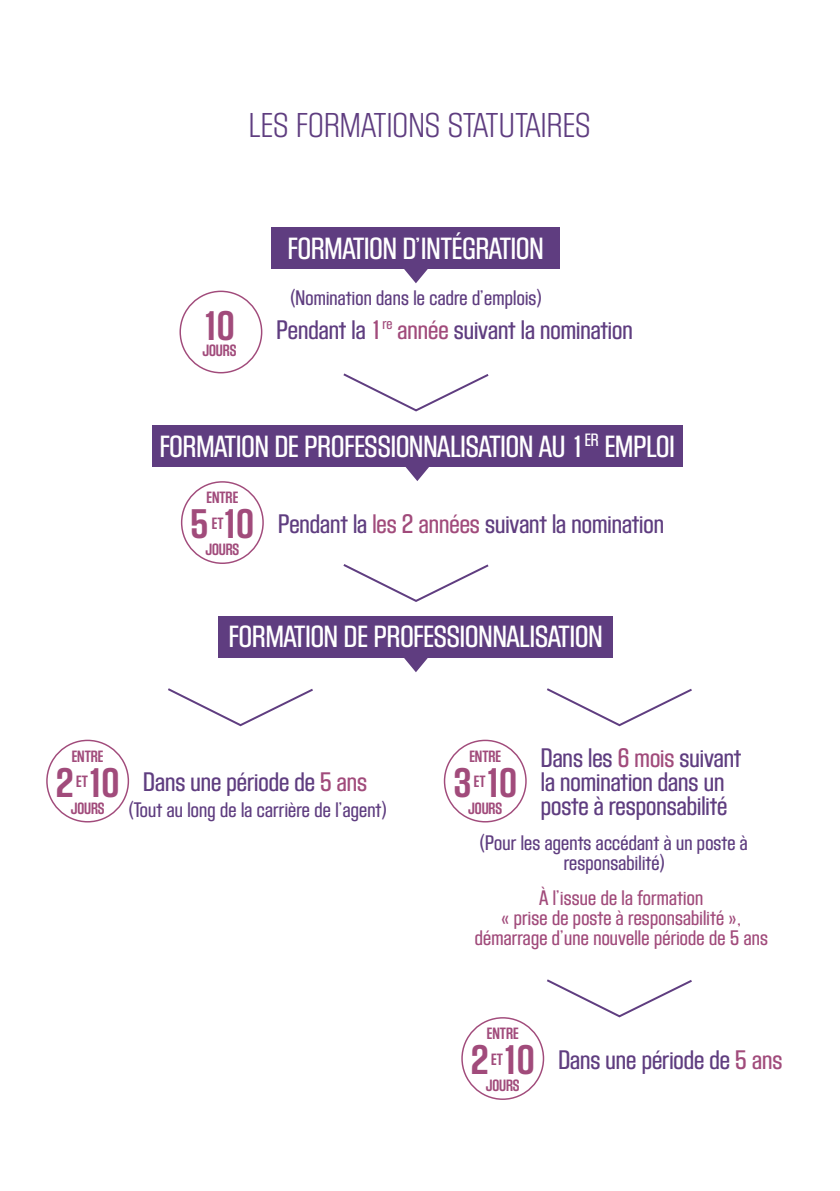
<style>
.page{position:relative;width:840px;height:1191px;background:#fff}
.page>*{position:absolute;margin:0;border:0;box-sizing:border-box;transform-origin:0 0}
.t1{font:43.2px "Block Gothic Bold Cond";letter-spacing:-.08em;color:#a14b7b}
.t2{font:36px "Block Gothic Light Cond";letter-spacing:.02em;color:#5f3d80}
.t3{font:32px "Block Gothic Med Cond";letter-spacing:.06em;color:#fff}
.t4{font:28px/24px "Block Gothic Med Cond";color:#5f3d80}
.t5{font:22px/20px "Block Gothic Med Cond";letter-spacing:.01em;color:#5f3d80;text-align:center}
.t6{font:22px/20px "Block Gothic Med Cond";letter-spacing:.01em;color:#a14b7b;text-align:center}
.t7{font:17px/25.4px "Block Gothic Bold Cond";letter-spacing:-.005em;color:#a14b7b}
.s1{color:#a14b7b}
</style>
<div class="page">
<hr style="left:839px;top:0;width:1px;height:1191px;background:#fdc500">
<svg style="left:343px;top:373px;width:146px;height:39px"></svg>
<svg style="left:343px;top:564px;width:146px;height:38px"></svg>
<div style="left:179px;top:291px;width:83px;height:82px;border:1px solid #a14b7b;border-radius:50%"></div>
<svg style="left:404px;top:269px;width:23px;height:14px"></svg>
<div style="left:271px;top:227px;width:289px;height:42px;background:#5f3d80"></div>
<svg style="left:404px;top:658px;width:23px;height:14px"></svg>
<div style="left:218px;top:616px;width:394px;height:42px;background:#5f3d80"></div>
<svg style="left:405px;top:467px;width:24px;height:14px"></svg>
<div style="left:152px;top:425px;width:530px;height:42px;background:#5f3d80"></div>
<svg style="left:168px;top:688px;width:145px;height:39px"></svg>
<svg style="left:547px;top:688px;width:145px;height:39px"></svg>
<svg style="left:547px;top:979px;width:145px;height:39px"></svg>
<div style="left:181px;top:481px;width:83px;height:83px;border:1px solid #a14b7b;border-radius:50%"></div>
<div style="left:46px;top:739px;width:83px;height:83px;border:1px solid #a14b7b;border-radius:50%"></div>
<div style="left:461px;top:1017px;width:83px;height:83px;border:1px solid #a14b7b;border-radius:50%"></div>
<div style="left:443px;top:739px;width:83px;height:83px;border:1px solid #a14b7b;border-radius:50%"></div>
<p class="t2" style="left:249px;top:107px;width:342px">LES FORMATIONS STATUTAIRES</p>
<h1 class="t1" style="left:202px;top:302px;width:34px">10</h1>
<p class="t7" style="left:202px;top:339px;width:35px">JOURS</p>
<p class="t3" style="left:288px;top:231px;width:257px">Formation d’intégration</p>
<p class="t5" style="left:290px;top:288px;width:252px">(Nomination dans le cadre d’emplois)</p>
<p class="t4" style="left:276px;top:319px;width:357px">Pendant la <span class="s1">1</span><sup>re</sup> <span class="s1">année</span> suivant la nomination</p>
<p class="t3" style="left:160px;top:429px;width:516px">Formation de professionnalisation au 1<sup>er</sup> emploi</p>
<p class="t7" style="left:206px;top:486px;width:33px;text-align:center">ENTRE<br>ET</p>
<h1 class="t1" style="left:190px;top:501px;width:65px">5 10</h1>
<p class="t7" style="left:205px;top:537px;width:35px">JOURS</p>
<p class="t4" style="left:278px;top:512px;width:387px">Pendant la <span class="s1">les 2 années</span> suivant la nomination</p>
<p class="t3" style="left:229px;top:620px;width:141px">Formation dEPROFESSIONNA</p>
<p class="t3" style="left:519px;top:620px;width:22px">LISATION</p>
<p class="t7" style="left:72px;top:744px;width:33px">ENTRE<br>ET</p>
<h1 class="t1" style="left:56px;top:759px;width:65px">2 10</h1>
<p class="t7" style="left:71px;top:796px;width:35px">JOURS</p>
<p class="t4" style="left:143px;top:771px;width:225px">Dans une période de <span class="s1">5 ans</span></p>
<p class="t5" style="left:129px;top:801px;width:259px">(Tout au long de la carrière de l’agent)</p>
<p class="t4" style="left:540px;top:747px;width:202px">Dans les <span class="s1">6 mois</span> suivant la nomination dans un poste à responsabilité</p>
<p class="t5" style="left:480px;top:833px;width:269px">(Pour les agents accédant à un poste à responsabilité)</p>
<p class="t7" style="left:469px;top:744px;width:33px">ENTRE<br>ET</p>
<h1 class="t1" style="left:453px;top:759px;width:65px">3 10</h1>
<p class="t7" style="left:468px;top:796px;width:35px">JOURS</p>
<p class="t6" style="left:474px;top:889px;width:294px">À l’issue de la formation<br>« prise de poste à responsabilité », démarrage d’une nouvelle période de 5 ans</p>
<p class="t7" style="left:486px;top:1021px;width:33px">ENTRE</p>
<h1 class="t1" style="left:470px;top:1037px;width:65px">2 10</h1>
<p class="t7" style="left:485px;top:1073px;width:35px">JOURS</p>
<p class="t7" style="left:491px;top:1047px;width:13px">ET</p>
<p class="t4" style="left:558px;top:1048px;width:225px">Dans une période de <span class="s1">5 ans</span></p>
</div>
